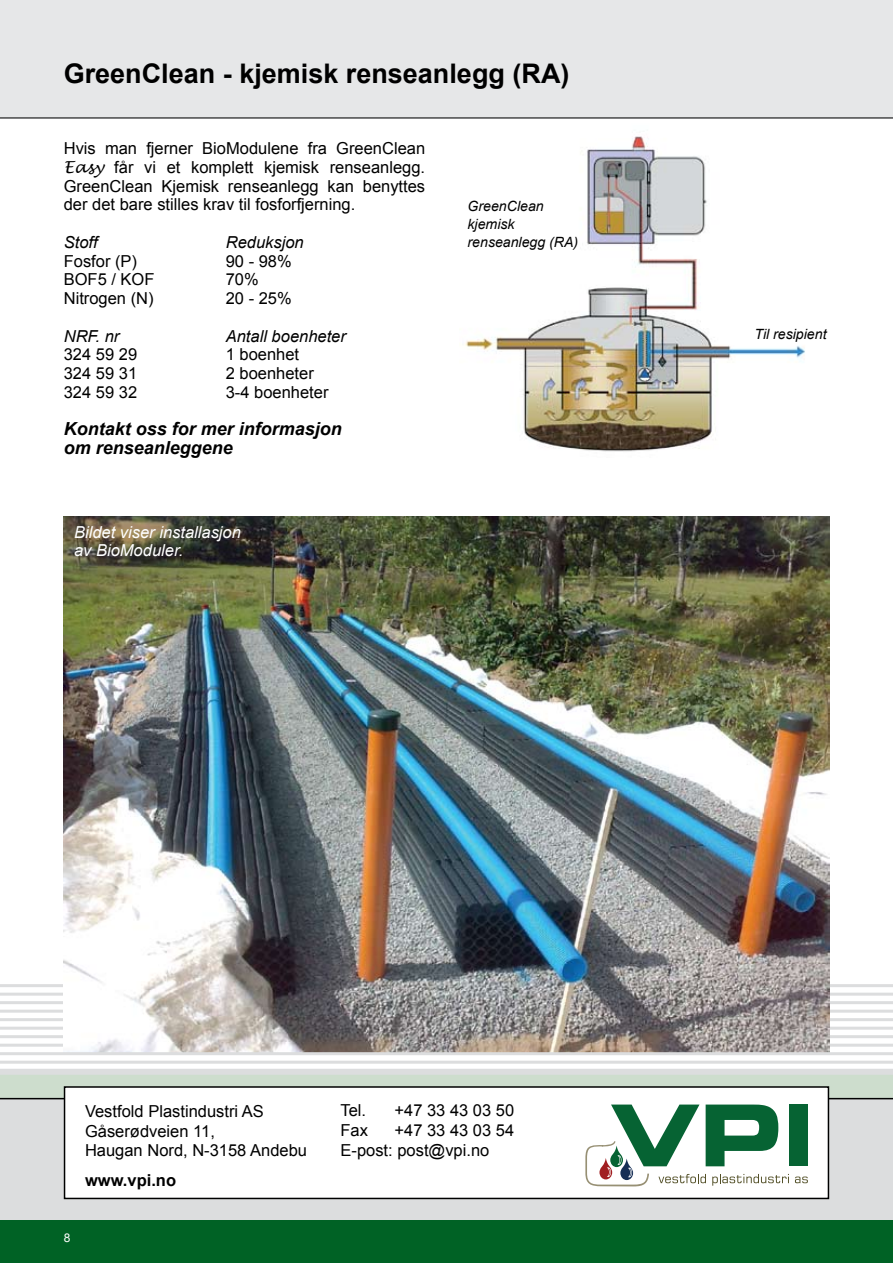
<style>
.page{position:relative;width:893px;height:1263px;background:#fff}
.page>*{position:absolute;margin:0;border:0;box-sizing:border-box;transform-origin:0 0}
.t1{font:700 27px "Arial";color:#000}
.t2{font:italic 700 18px/18.8px "Arial";color:#000}
.t3{font:16.5px/19.8px "Arial";color:#000}
.t4{font:italic 16.5px/18.8px "Arial";color:#fff}
.t5{font:italic 16.5px "Arial";color:#000}
.t6{font:700 16.5px "Arial";color:#000}
.t7{font:italic 14.1px/18.1px "Arial";color:#000}
.s1{font-family:"Lucida Handwriting";font-style:italic}
</style>
<div class="page">
<div style="left:0;top:1071px;width:893px;height:27px;background:#cdddcd"></div>
<div style="left:0;top:1100px;width:893px;height:146px;background:#dcddde"></div>
<div style="left:0;top:1220px;width:893px;height:43px;background:#006225"></div>
<hr style="left:0;top:1098px;width:893px;height:1px;background:#000">
<div style="left:0;top:1069px;width:893px;height:6px;background:#dcddde"></div>
<hr style="left:0;top:1061px;width:893px;height:3px;background:#dcddde">
<hr style="left:0;top:1044px;width:893px;height:3px;background:#dcddde">
<hr style="left:0;top:1035px;width:893px;height:3px;background:#dcddde">
<hr style="left:0;top:1027px;width:893px;height:3px;background:#dcddde">
<hr style="left:0;top:1018px;width:893px;height:3px;background:#dcddde">
<hr style="left:0;top:1010px;width:893px;height:3px;background:#dcddde">
<hr style="left:0;top:1001px;width:893px;height:3px;background:#dcddde">
<hr style="left:0;top:993px;width:893px;height:3px;background:#dcddde">
<hr style="left:0;top:984px;width:893px;height:3px;background:#dcddde">
<div style="left:65px;top:1087px;width:763px;height:111px;background:#fff"></div>
<div style="left:64px;top:1086px;width:765px;height:113px;border:2px solid #000"></div>
<div style="left:789px;top:1104px;width:19px;height:62px;background:#066333"></div>
<svg style="left:795px;top:1176px;width:13px;height:7px"></svg>
<svg style="left:585px;top:1104px;width:204px;height:82px"></svg>
<img style="left:465px;top:136px;width:340px;height:316px">
<div style="left:0;top:0;width:893px;height:118px;background:#e6e7e8"></div>
<hr style="left:0;top:118px;width:893px;height:1px;background:#000">
<img style="left:64px;top:516px;width:765px;height:536px">
<hr style="left:0;top:1052px;width:893px;height:3px;background:#dcddde">
<h1 class="t1" style="left:64px;top:59px;width:507px">GreenClean - kjemisk renseanlegg (RA)</h1>
<p class="t3" style="left:64px;top:139px;width:363px;line-height:18.8px;text-align:justify">Hvis man fjerner BioModulene fra GreenClean <span class="s1">Easy</span> får vi et komplett kjemisk renseanlegg.<br>GreenClean Kjemisk renseanlegg kan benyttes der det bare stilles krav til fosforfjerning.</p>
<p class="t5" style="left:64px;top:233px;width:35px">Stoff</p>
<p class="t5" style="left:226px;top:233px;width:79px">Reduksjon</p>
<p class="t3" style="left:64px;top:251px;width:75px">Fosfor (P)</p>
<p class="t3" style="left:226px;top:251px;width:68px">90 - 98%</p>
<p class="t3" style="left:64px;top:270px;width:92px">BOF5 / KOF</p>
<p class="t3" style="left:226px;top:270px;width:35px">70%</p>
<p class="t3" style="left:64px;top:288px;width:91px">Nitrogen (N)</p>
<p class="t3" style="left:226px;top:288px;width:68px">20 - 25%</p>
<p class="t5" style="left:64px;top:327px;width:57px">NRF. nr</p>
<p class="t5" style="left:226px;top:327px;width:122px">Antall boenheter</p>
<p class="t3" style="left:64px;top:345px;width:75px">324 59 29</p>
<p class="t3" style="left:226px;top:345px;width:75px">1 boenhet</p>
<p class="t3" style="left:64px;top:363px;width:75px">324 59 31</p>
<p class="t3" style="left:226px;top:363px;width:90px">2 boenheter</p>
<p class="t3" style="left:64px;top:382px;width:75px">324 59 32</p>
<p class="t3" style="left:226px;top:382px;width:104px">3-4 boenheter</p>
<p class="t2" style="left:64px;top:420px;width:280px">Kontakt oss for mer informasjon om renseanleggene</p>
<p class="t4" style="left:74px;top:522px;width:168px">Bildet viser installasjon av BioModuler.</p>
<p class="t7" style="left:468px;top:197px;width:112px">GreenClean kjemisk renseanlegg (RA)</p>
<p class="t7" style="left:754px;top:325px;width:74px">Til resipient</p>
<p class="t3" style="left:85px;top:1101px;width:223px">Vestfold Plastindustri AS<br>Gåserødveien 11,<br>Haugan Nord, N-3158 Andebu</p>
<p class="t3" style="left:341px;top:1101px;width:27px">Tel.</p>
<p class="t3" style="left:395px;top:1101px;width:121px">+47 33 43 03 50</p>
<p class="t3" style="left:341px;top:1120px;width:175px;text-indent:54px">+47 33 43 03 54<br>E-post: post@vpi.no</p>
<p class="t3" style="left:341px;top:1120px;width:29px">Fax</p>
<p class="t6" style="left:85px;top:1171px;width:93px">www.vpi.no</p>
</div>
